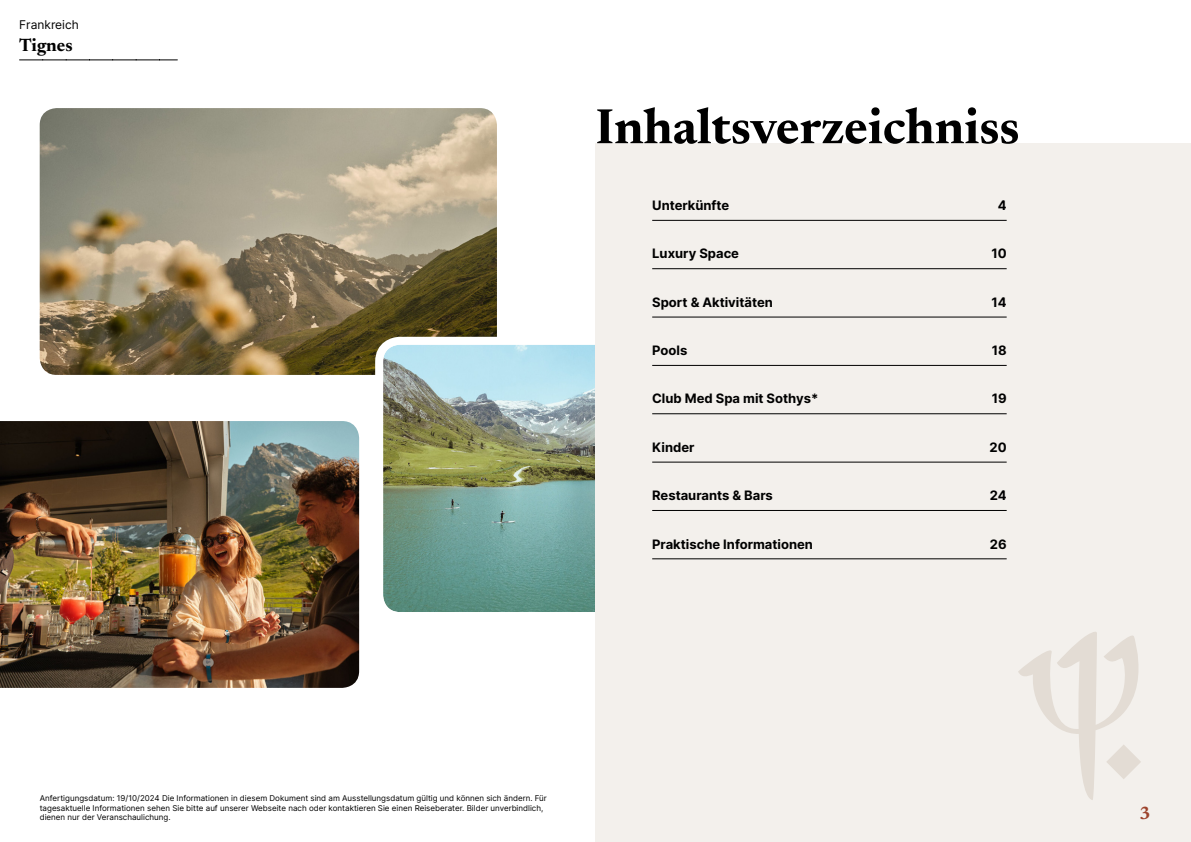
<style>
.page{position:relative;width:1191px;height:842px;background:#fff}
.page>*{position:absolute;margin:0;border:0;box-sizing:border-box;transform-origin:0 0}
.t1{font:700 50px "Newsreader 24 pt";color:#000}
.t2{font:700 18px "Newsreader 24 pt";color:#000}
.t3{font:700 18px "Newsreader 24 pt";color:#9d432c}
.t4{font:700 13px "Inter";color:#000}
.t5{font:12px "Inter";color:#000}
.t6{font:8px/9.6px "Inter";color:#000}
</style>
<div class="page">
<img style="left:40px;top:108px;width:457px;height:267px">
<img style="left:0;top:421px;width:359px;height:267px">
<img style="left:371px;top:333px;width:224px;height:279px">
<svg style="left:20px;top:60px;width:157px;height:1px"></svg>
<div style="left:595px;top:143px;width:596px;height:699px;background:#f3f0ec"></div>
<svg style="left:1018px;top:632px;width:123px;height:168px"></svg>
<hr style="left:652px;top:220px;width:354px;height:1px;background:#000">
<hr style="left:652px;top:268px;width:354px;height:1px;background:#000">
<hr style="left:652px;top:317px;width:354px;height:1px;background:#000">
<hr style="left:652px;top:365px;width:354px;height:1px;background:#000">
<hr style="left:652px;top:413px;width:354px;height:1px;background:#000">
<hr style="left:652px;top:462px;width:354px;height:1px;background:#000">
<hr style="left:652px;top:510px;width:354px;height:1px;background:#000">
<hr style="left:652px;top:558px;width:354px;height:1px;background:#000">
<h3 class="t5" style="left:19px;top:15px;width:61px">Frankreich</h3>
<h2 class="t2" style="left:19px;top:32px;width:55px">Tignes</h2>
<h1 class="t1" style="left:595px;top:91px;width:425px">Inhaltsverzeichniss</h1>
<h3 class="t4" style="left:652px;top:196px;width:79px">Unterkünfte</h3>
<h3 class="t4" style="left:997px;top:196px;width:10px">4</h3>
<h3 class="t4" style="left:652px;top:244px;width:88px">Luxury Space</h3>
<h3 class="t4" style="left:991px;top:244px;width:17px">10</h3>
<h3 class="t4" style="left:652px;top:293px;width:122px">Sport &amp; Aktivitäten</h3>
<h3 class="t4" style="left:991px;top:293px;width:17px">14</h3>
<h3 class="t4" style="left:652px;top:341px;width:37px">Pools</h3>
<h3 class="t4" style="left:991px;top:341px;width:16px">18</h3>
<h3 class="t4" style="left:652px;top:389px;width:168px">Club Med Spa mit Sothys*</h3>
<h3 class="t4" style="left:991px;top:389px;width:16px">19</h3>
<h3 class="t4" style="left:652px;top:438px;width:44px">Kinder</h3>
<h3 class="t4" style="left:989px;top:438px;width:19px">20</h3>
<h3 class="t4" style="left:652px;top:486px;width:122px">Restaurants &amp; Bars</h3>
<h3 class="t4" style="left:990px;top:486px;width:18px">24</h3>
<h3 class="t4" style="left:652px;top:534px;width:162px">Praktische Informationen</h3>
<h3 class="t4" style="left:990px;top:534px;width:18px">26</h3>
<p class="t6" style="left:40px;top:793px;width:509px">Anfertigungsdatum: 19/10/2024 Die Informationen in diesem Dokument sind am Ausstellungsdatum gültig und können sich ändern. Für tagesaktuelle Informationen sehen Sie bitte auf unserer Webseite nach oder kontaktieren Sie einen Reiseberater. Bilder unverbindlich, dienen nur der Veranschaulichung.</p>
<h2 class="t3" style="left:1139px;top:800px;width:13px">3</h2>
</div>
